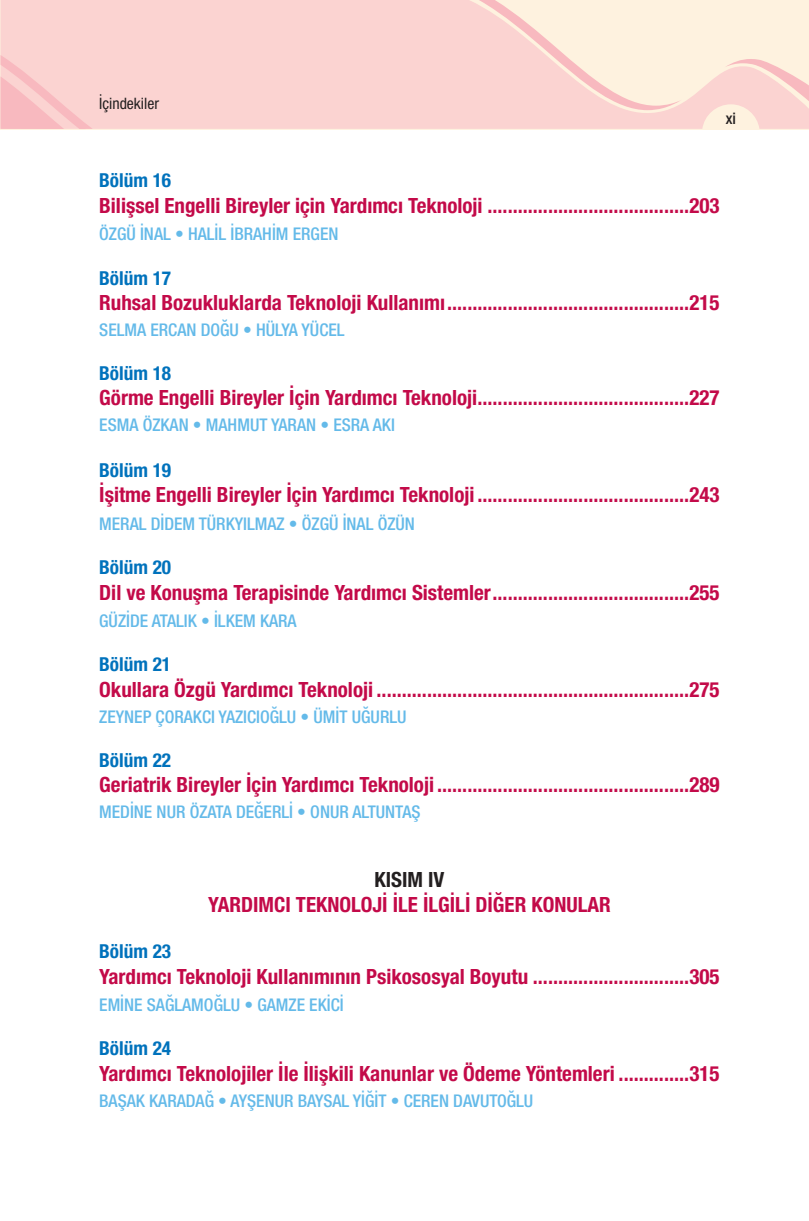
<style>
.page{position:relative;width:809px;height:1221px;background:#fff}
.page>*{position:absolute;margin:0;border:0;box-sizing:border-box;transform-origin:0 0}
.t1{font:700 21px "Helvetica 77 Cn";color:#c30a49}
.t2{font:700 21px "Helvetica 77 Cn";color:#231f20}
.t3{font:700 19.25px "Helvetica 77 Cn";color:#0072bc}
.t4{font:17.5px "Helvetica 67 Med Cn";color:#64bae9}
.t5{font:15.75px "Helvetica 57 Cn";color:#231f20}
.t6{font:15.75px "Helvetica 67 Med Cn";color:#231f20}
</style>
<div class="page">
<svg style="left:1px;top:0;width:808px;height:129px;background:#fbd6d2"></svg>
<svg style="left:479px;top:0;width:202px;height:110px;background:#fce3d7"></svg>
<svg style="left:1px;top:55px;width:92px;height:74px;background:#f9c9ca"></svg>
<svg style="left:702px;top:59px;width:107px;height:70px;background:#fbdbd4"></svg>
<p class="t5" style="left:99px;top:94px;width:61px">İçindekiler</p>
<p class="t6" style="left:725px;top:109px;width:12px">xi</p>
<p class="t3" style="left:99px;top:169px;width:73px">Bölüm 16</p>
<p class="t1" style="left:99px;top:192px;width:622px">Bilişsel Engelli Bireyler için Yardımcı Teknoloji ........................................203</p>
<p class="t4" style="left:99px;top:224px;width:241px">ÖZGÜ İNAL • HALIL İBRAHIM ERGEN</p>
<p class="t3" style="left:99px;top:266px;width:73px">Bölüm 17</p>
<p class="t1" style="left:99px;top:289px;width:622px">Ruhsal Bozukluklarda Teknoloji Kullanımı................................................215</p>
<p class="t4" style="left:99px;top:319px;width:247px">SELMA ERCAN DOĞU • HÜLYA YÜCEL</p>
<p class="t3" style="left:99px;top:361px;width:73px">Bölüm 18</p>
<p class="t1" style="left:99px;top:385px;width:622px">Görme Engelli Bireyler İçin Yardımcı Teknoloji..........................................227</p>
<p class="t4" style="left:99px;top:414px;width:297px">ESMA ÖZKAN • MAHMUT YARAN • ESRA AKI</p>
<p class="t3" style="left:99px;top:458px;width:73px">Bölüm 19</p>
<p class="t1" style="left:99px;top:482px;width:622px">İşitme Engelli Bireyler İçin Yardımcı Teknoloji ..........................................243</p>
<p class="t4" style="left:99px;top:513px;width:317px">MERAL DIDEM TÜRKYILMAZ • ÖZGÜ İNAL ÖZÜN</p>
<p class="t3" style="left:99px;top:556px;width:73px">Bölüm 20</p>
<p class="t1" style="left:99px;top:579px;width:622px">Dil ve Konuşma Terapisinde Yardımcı Sistemler.......................................255</p>
<p class="t4" style="left:99px;top:610px;width:199px">GÜZIDE ATALIK • İLKEM KARA</p>
<p class="t3" style="left:99px;top:653px;width:73px">Bölüm 21</p>
<p class="t1" style="left:99px;top:676px;width:622px">Okullara Özgü Yardımcı Teknoloji ..............................................................275</p>
<p class="t4" style="left:99px;top:706px;width:309px">ZEYNEP ÇORAKCI YAZICIOĞLU • ÜMIT UĞURLU</p>
<p class="t3" style="left:99px;top:748px;width:73px">Bölüm 22</p>
<p class="t1" style="left:99px;top:771px;width:622px">Geriatrik Bireyler İçin Yardımcı Teknoloji ..................................................289</p>
<p class="t4" style="left:99px;top:801px;width:323px">MEDINE NUR ÖZATA DEĞERLI • ONUR ALTUNTAŞ</p>
<p class="t2" style="left:374px;top:866px;width:71px">KISIM IV</p>
<p class="t1" style="left:208px;top:891px;width:404px">YARDIMCI TEKNOLOJI İLE İLGILI DIĞER KONULAR</p>
<p class="t3" style="left:99px;top:939px;width:73px">Bölüm 23</p>
<p class="t1" style="left:99px;top:963px;width:622px">Yardımcı Teknoloji Kullanımının Psikososyal Boyutu ...............................305</p>
<p class="t4" style="left:99px;top:994px;width:246px">EMINE SAĞLAMOĞLU • GAMZE EKICI</p>
<p class="t3" style="left:99px;top:1036px;width:73px">Bölüm 24</p>
<p class="t1" style="left:99px;top:1060px;width:622px">Yardımcı Teknolojiler İle İlişkili Kanunlar ve Ödeme Yöntemleri ..............315</p>
<p class="t4" style="left:99px;top:1089px;width:435px">BAŞAK KARADAĞ • AYŞENUR BAYSAL YIĞIT • CEREN DAVUTOĞLU</p>
</div>
